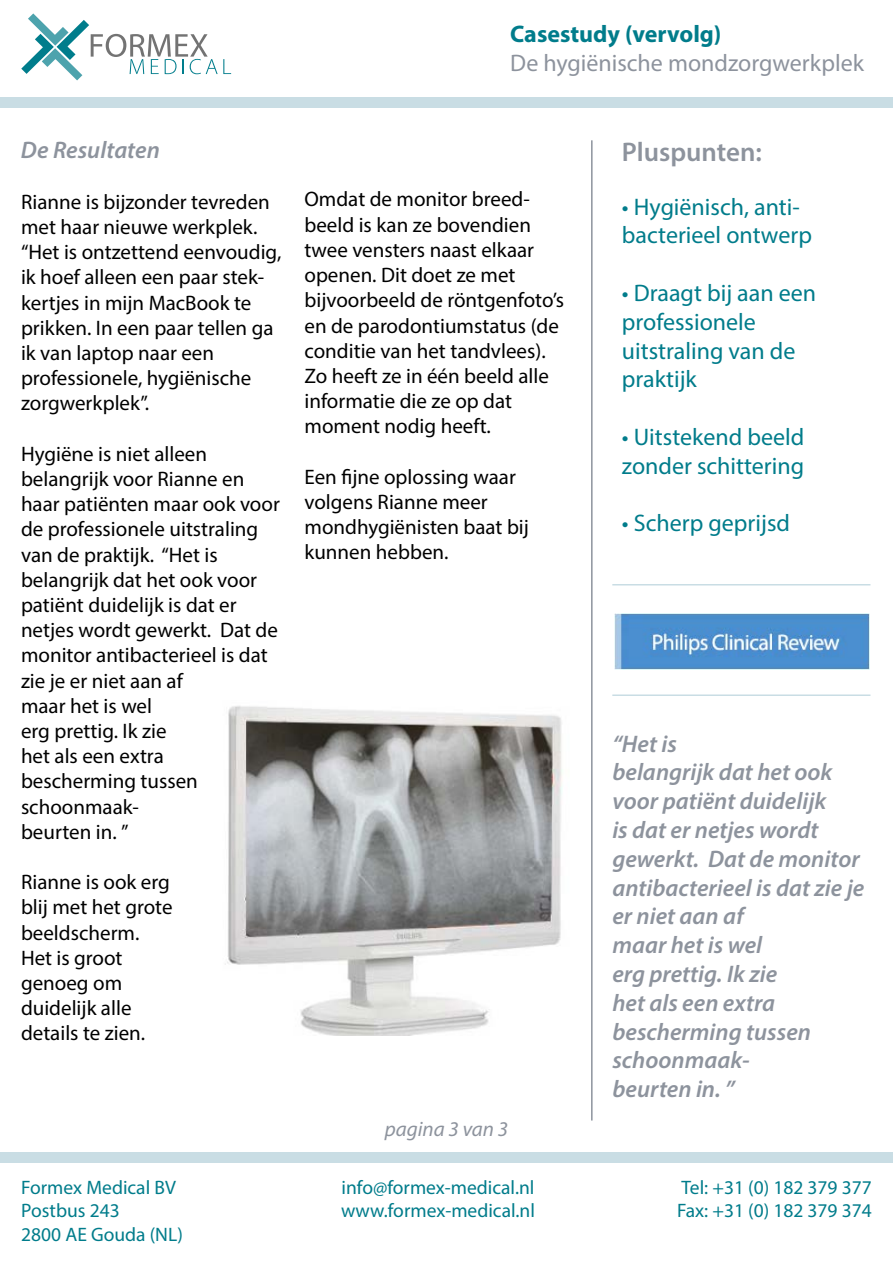
<style>
.page{position:relative;width:893px;height:1263px;background:#fff}
.page>*{position:absolute;margin:0;border:0;box-sizing:border-box;transform-origin:0 0}
.t1{font:600 27px "Myriad Pro";color:#8d939d}
.t2{font:italic 600 24px/28.8px "Myriad Pro";color:#8d939d}
.t3{font:24px/28.8px "Myriad Pro";color:#007c8b}
.t4{font:24px "Myriad Pro";color:#8d939d}
.t5{font:700 24px "Myriad Pro";color:#007c8b}
.t6{font:21px/25.2px "Myriad Pro";color:#000}
.t7{font:italic 21px "Myriad Pro";color:#8d939d}
.t8{font:19.5px/23.4px "Myriad Pro";color:#007c8b}
</style>
<div class="page">
<hr style="left:591px;top:140px;width:2px;height:980px;background:#8d939d">
<div style="left:0;top:97px;width:893px;height:11px;background:#c9dde4"></div>
<svg style="left:21px;top:13px;width:210px;height:67px"></svg>
<div style="left:0;top:1152px;width:893px;height:10px;background:#c9dde4"></div>
<hr style="left:612px;top:584px;width:258px;height:1px;background:#c9dde4">
<hr style="left:612px;top:694px;width:258px;height:2px;background:#c9dde4">
<img style="left:614px;top:613px;width:255px;height:56px">
<img style="left:225px;top:706px;width:337px;height:329px">
<p class="t5" style="left:510px;top:18px;width:213px">Casestudy (vervolg)</p>
<p class="t4" style="left:510px;top:48px;width:355px">De hygiënische mondzorgwerkplek</p>
<p class="t2" style="left:21px;top:135px;width:140px">De Resultaten</p>
<p class="t6" style="left:21px;top:189px;width:262px">Rianne is bijzonder tevreden met haar nieuwe werkplek. “Het is ontzettend eenvoudig, ik hoef alleen een paar stek&shy;kertjes in mijn MacBook te prikken. In een paar tellen ga ik van laptop naar een professionele, hygiënische zorgwerkplek”.</p>
<p class="t6" style="left:21px;top:441px;width:260px">Hygiëne is niet alleen belangrijk voor Rianne en haar patiënten maar ook voor de professionele uitstraling van de praktijk. “Het is belangrijk dat het ook voor patiënt duidelijk is dat er netjes wordt gewerkt. Dat de monitor antibacterieel is dat zie je er niet aan af<br>maar het is wel<br>erg prettig. Ik zie<br>het als een extra bescherming tussen schoonmaak-<br>beurten in. ”</p>
<p class="t6" style="left:21px;top:869px;width:153px">Rianne is ook erg blij met het grote beeldscherm.<br>Het is groot genoeg om duidelijk alle details te zien.</p>
<p class="t6" style="left:304px;top:186px;width:261px">Omdat de monitor breed&shy;beeld is kan ze bovendien twee vensters naast elkaar openen. Dit doet ze met bijvoorbeeld de röntgenfoto’s en de parodontiumstatus (de conditie van het tandvlees).<br>Zo heeft ze in één beeld alle informatie die ze op dat moment nodig heeft.</p>
<p class="t6" style="left:304px;top:464px;width:226px">Een fijne oplossing waar volgens Rianne meer mondhygiënisten baat bij kunnen hebben.</p>
<p class="t7" style="left:385px;top:1116px;width:125px">pagina 3 van 3</p>
<p class="t1" style="left:622px;top:134px;width:142px">Pluspunten:</p>
<p class="t3" style="left:622px;top:192px;width:192px">• Hygiënisch, anti&shy;bacterieel ontwerp</p>
<p class="t3" style="left:622px;top:278px;width:196px">• Draagt bij aan een professionele uitstraling van de praktijk</p>
<p class="t3" style="left:622px;top:422px;width:184px">• Uitstekend beeld zonder schittering</p>
<p class="t3" style="left:622px;top:509px;width:170px">• Scherp geprijsd</p>
<p class="t2" style="left:612px;top:728px;width:254px">“Het is<br>belangrijk dat het ook voor patiënt duidelijk<br>is dat er netjes wordt gewerkt. Dat de monitor antibacterieel is dat zie je er niet aan af<br>maar het is wel<br>erg prettig. Ik zie<br>het als een extra bescherming tussen schoonmaak-<br>beurten in. ”</p>
<p class="t8" style="left:21px;top:1175px;width:163px">Formex Medical BV<br>Postbus 243<br>2800 AE Gouda (NL)</p>
<p class="t8" style="left:341px;top:1175px;width:195px">info@formex-medical.nl www.formex-medical.nl</p>
<p class="t8" style="left:677px;top:1175px;width:196px">Tel: +31 (0) 182 379 377<br>Fax: +31 (0) 182 379 374</p>
</div>
